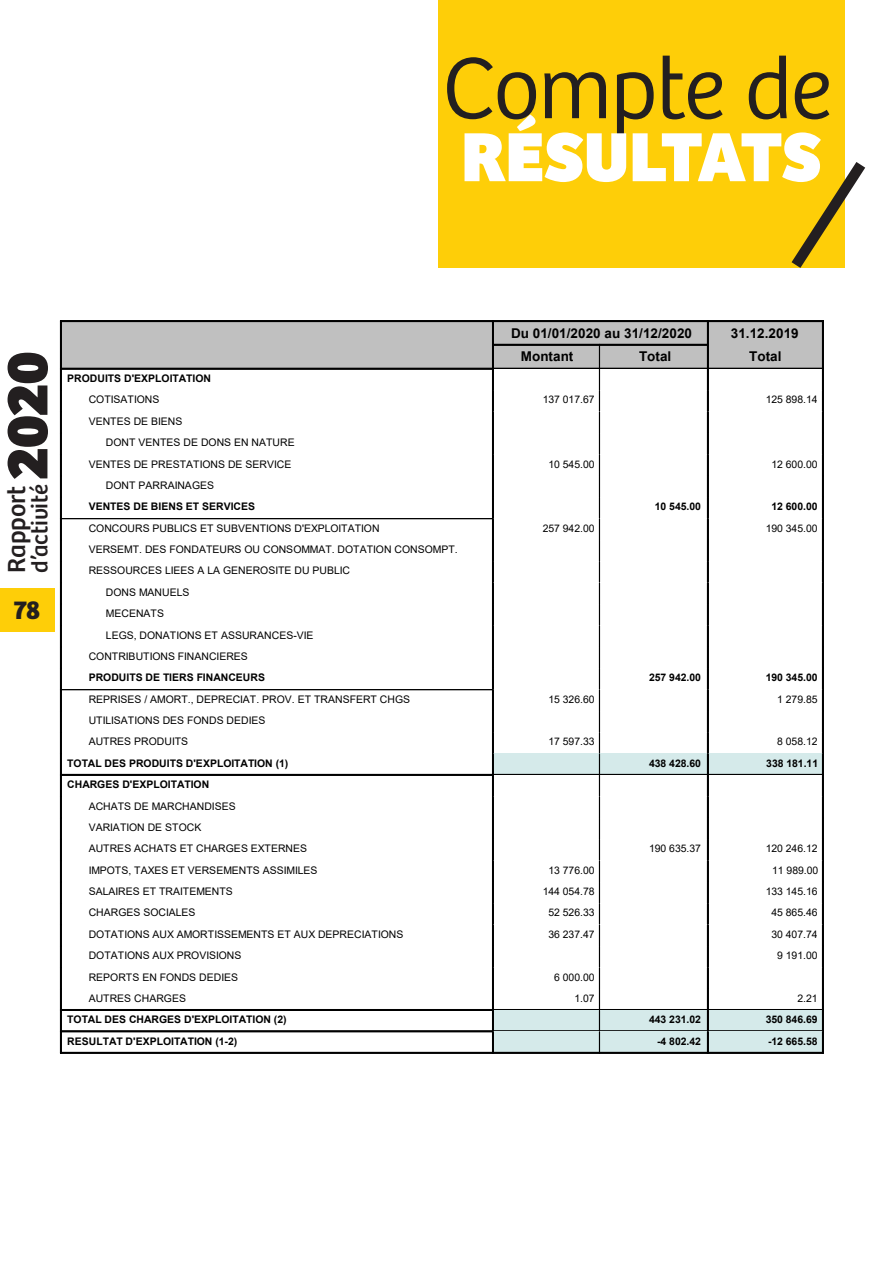
<style>
.page{position:relative;width:893px;height:1263px;background:#fff}
.page>*{position:absolute;margin:0;border:0;box-sizing:border-box;transform-origin:0 0}
.Body{font:300 90px "Bree";letter-spacing:-.025em;color:#231f20}
.Body-2{font:800 72px "Bree";letter-spacing:-.005em;color:#fff}
.t1{font:800 60.75px "Bree";color:#231f20}
.t2{font:700 27px "Bree";color:#231f20}
.t3{font:25.65px "Bree";letter-spacing:-.005em;color:#231f20}
.t4{font:23.25px "Bree";letter-spacing:-.01em;color:#231f20}
.t5{font:700 13.5px "Arial";letter-spacing:.005em;color:#000}
.t6{font:10.5px/21.3px "Arial";letter-spacing:.005em;color:#000}
.t7{font:700 10.5px/21.3px "Arial";color:#000}
.s1{font-weight:400}
.s2{font-weight:700}
</style>
<div class="page">
<div style="left:0;top:588px;width:54px;height:43px;background:#fece08"></div>
<div style="left:60px;top:321px;width:764px;height:48px;background:#c0c0c0"></div>
<hr style="left:492px;top:321px;width:1px;height:48px;background:#000">
<hr style="left:493px;top:321px;width:1px;height:48px;background:#000">
<hr style="left:707px;top:321px;width:1px;height:48px;background:#000">
<hr style="left:708px;top:321px;width:1px;height:48px;background:#000">
<hr style="left:492px;top:344px;width:215px;height:1px;background:#000">
<hr style="left:492px;top:345px;width:215px;height:1px;background:#000">
<hr style="left:60px;top:320px;width:763px;height:1px;background:#000">
<hr style="left:60px;top:321px;width:763px;height:1px;background:#000">
<hr style="left:60px;top:369px;width:763px;height:1px;background:#000">
<hr style="left:60px;top:368px;width:763px;height:1px;background:#000">
<hr style="left:60px;top:321px;width:1px;height:48px;background:#000">
<hr style="left:61px;top:321px;width:1px;height:48px;background:#000">
<hr style="left:823px;top:321px;width:1px;height:48px;background:#000">
<hr style="left:822px;top:321px;width:1px;height:48px;background:#000">
<div style="left:494px;top:369px;width:329px;height:21px;background:#fff"></div>
<hr style="left:60px;top:518px;width:763px;height:1px;background:#000">
<hr style="left:60px;top:689px;width:763px;height:1px;background:#000">
<div style="left:494px;top:754px;width:329px;height:21px;background:#d5eaea"></div>
<hr style="left:60px;top:775px;width:763px;height:1px;background:#000">
<hr style="left:60px;top:774px;width:763px;height:1px;background:#000">
<div style="left:494px;top:775px;width:329px;height:21px;background:#fff"></div>
<hr style="left:60px;top:1010px;width:763px;height:1px;background:#000">
<hr style="left:60px;top:1009px;width:763px;height:1px;background:#000">
<div style="left:494px;top:1010px;width:329px;height:21px;background:#d5eaea"></div>
<hr style="left:60px;top:1031px;width:763px;height:1px;background:#000">
<svg style="left:60px;top:370px;width:2px;height:682px"></svg>
<div style="left:494px;top:1032px;width:329px;height:21px;background:#d5eaea"></div>
<hr style="left:60px;top:1053px;width:763px;height:1px;background:#000">
<hr style="left:60px;top:1052px;width:763px;height:1px;background:#000">
<svg style="left:707px;top:369px;width:2px;height:683px"></svg>
<svg style="left:822px;top:369px;width:2px;height:684px"></svg>
<svg style="left:599px;top:346px;width:1px;height:706px"></svg>
<svg style="left:492px;top:370px;width:2px;height:682px"></svg>
<div style="left:438px;top:0;width:407px;height:268px;background:#fece08"></div>
<svg style="left:791px;top:162px;width:75px;height:106px"></svg>
<p class="Body" style="left:442px;top:37px;width:391px">Compte de</p>
<p class="Body-2" style="left:461px;top:113px;width:362px">RÉSULTATS</p>
<h3 class="t1" style="left:-10px;top:480px;width:129px;rotate:-90deg">2020</h3>
<h3 class="t3" style="left:1px;top:573px;width:89px;rotate:-90deg">Rapport</h3>
<h3 class="t4" style="left:26px;top:573px;width:90px;rotate:-90deg">d’activité</h3>
<h3 class="t2" style="left:14px;top:594px;width:29px">78</h3>
<p class="t7" style="left:89px;top:368px;width:124px;text-indent:-21px">PRODUITS D'EXPLOITATION<br><span class="s1">COTISATIONS</span></p>
<p class="t5" style="left:511px;top:324px;width:183px">Du 01/01/2020 au 31/12/2020</p>
<p class="t5" style="left:731px;top:324px;width:69px">31.12.2019</p>
<p class="t5" style="left:521px;top:347px;width:54px">Montant</p>
<p class="t5" style="left:639px;top:347px;width:34px">Total</p>
<p class="t5" style="left:749px;top:347px;width:34px">Total</p>
<p class="t6" style="left:543px;top:389px;width:53px">137 017.67</p>
<p class="t6" style="left:766px;top:389px;width:53px">125 898.14</p>
<p class="t6" style="left:89px;top:410px;width:95px">VENTES DE BIENS</p>
<p class="t6" style="left:106px;top:432px;width:190px">DONT VENTES DE DONS EN NATURE</p>
<p class="t6" style="left:89px;top:453px;width:204px">VENTES DE PRESTATIONS DE SERVICE</p>
<p class="t6" style="left:548px;top:453px;width:48px">10 545.00</p>
<p class="t6" style="left:771px;top:453px;width:48px">12 600.00</p>
<p class="t7" style="left:89px;top:475px;width:168px;text-indent:17px"><span class="s1">DONT PARRAINAGES<br></span>VENTES DE BIENS ET SERVICES</p>
<p class="t7" style="left:655px;top:496px;width:48px">10 545.00</p>
<p class="t7" style="left:771px;top:496px;width:48px">12 600.00</p>
<p class="t6" style="left:89px;top:517px;width:292px">CONCOURS PUBLICS ET SUBVENTIONS D'EXPLOITATION</p>
<p class="t6" style="left:543px;top:517px;width:53px">257 942.00</p>
<p class="t6" style="left:766px;top:517px;width:53px">190 345.00</p>
<p class="t6" style="left:89px;top:539px;width:371px">VERSEMT. DES FONDATEURS OU CONSOMMAT. DOTATION CONSOMPT.</p>
<p class="t6" style="left:89px;top:560px;width:263px">RESSOURCES LIEES A LA GENEROSITE DU PUBLIC</p>
<p class="t6" style="left:106px;top:581px;width:85px">DONS MANUELS</p>
<p class="t6" style="left:106px;top:603px;width:60px">MECENATS</p>
<p class="t6" style="left:106px;top:624px;width:209px">LEGS, DONATIONS ET ASSURANCES-VIE</p>
<p class="t6" style="left:89px;top:645px;width:161px">CONTRIBUTIONS FINANCIERES</p>
<p class="t7" style="left:89px;top:667px;width:178px">PRODUITS DE TIERS FINANCEURS</p>
<p class="t7" style="left:649px;top:667px;width:53px">257 942.00</p>
<p class="t7" style="left:766px;top:667px;width:53px">190 345.00</p>
<p class="t6" style="left:89px;top:688px;width:323px">REPRISES / AMORT., DEPRECIAT. PROV. ET TRANSFERT CHGS</p>
<p class="t6" style="left:548px;top:688px;width:48px">15 326.60</p>
<p class="t6" style="left:777px;top:688px;width:42px">1 279.85</p>
<p class="t6" style="left:89px;top:710px;width:178px">UTILISATIONS DES FONDS DEDIES<br>AUTRES PRODUITS</p>
<p class="t6" style="left:548px;top:731px;width:48px">17 597.33</p>
<p class="t6" style="left:777px;top:731px;width:42px">8 058.12</p>
<p class="t7" style="left:67px;top:752px;width:223px">TOTAL DES PRODUITS D'EXPLOITATION (1)</p>
<p class="t7" style="left:649px;top:752px;width:53px">438 428.60</p>
<p class="t7" style="left:766px;top:752px;width:53px">338 181.11</p>
<p class="t6" style="left:89px;top:774px;width:220px;text-indent:-21px"><span class="s2">CHARGES D'EXPLOITATION<br></span>ACHATS DE MARCHANDISES<br>VARIATION DE STOCK<br>AUTRES ACHATS ET CHARGES EXTERNES</p>
<p class="t6" style="left:649px;top:838px;width:53px">190 635.37</p>
<p class="t6" style="left:766px;top:838px;width:53px">120 246.12</p>
<p class="t6" style="left:89px;top:859px;width:230px">IMPOTS, TAXES ET VERSEMENTS ASSIMILES</p>
<p class="t6" style="left:548px;top:859px;width:48px">13 776.00</p>
<p class="t6" style="left:772px;top:859px;width:48px">11 989.00</p>
<p class="t6" style="left:89px;top:881px;width:146px">SALAIRES ET TRAITEMENTS</p>
<p class="t6" style="left:543px;top:881px;width:53px">144 054.78</p>
<p class="t6" style="left:766px;top:881px;width:53px">133 145.16</p>
<p class="t6" style="left:89px;top:902px;width:108px">CHARGES SOCIALES</p>
<p class="t6" style="left:548px;top:902px;width:48px">52 526.33</p>
<p class="t6" style="left:771px;top:902px;width:48px">45 865.46</p>
<p class="t6" style="left:89px;top:923px;width:316px">DOTATIONS AUX AMORTISSEMENTS ET AUX DEPRECIATIONS</p>
<p class="t6" style="left:548px;top:923px;width:48px">36 237.47</p>
<p class="t6" style="left:771px;top:923px;width:48px">30 407.74</p>
<p class="t6" style="left:89px;top:945px;width:154px">DOTATIONS AUX PROVISIONS</p>
<p class="t6" style="left:777px;top:945px;width:42px">9 191.00</p>
<p class="t6" style="left:89px;top:966px;width:151px">REPORTS EN FONDS DEDIES</p>
<p class="t6" style="left:554px;top:966px;width:42px">6 000.00</p>
<p class="t6" style="left:89px;top:987px;width:99px">AUTRES CHARGES</p>
<p class="t6" style="left:574px;top:987px;width:22px">1.07</p>
<p class="t6" style="left:797px;top:987px;width:22px">2.21</p>
<p class="t7" style="left:67px;top:1009px;width:221px">TOTAL DES CHARGES D'EXPLOITATION (2)</p>
<p class="t7" style="left:649px;top:1009px;width:53px">443 231.02</p>
<p class="t7" style="left:766px;top:1009px;width:53px">350 846.69</p>
<p class="t7" style="left:67px;top:1030px;width:171px">RESULTAT D'EXPLOITATION (1-2)</p>
<p class="t7" style="left:657px;top:1030px;width:45px">-4 802.42</p>
<p class="t7" style="left:768px;top:1030px;width:51px">-12 665.58</p>
</div>
